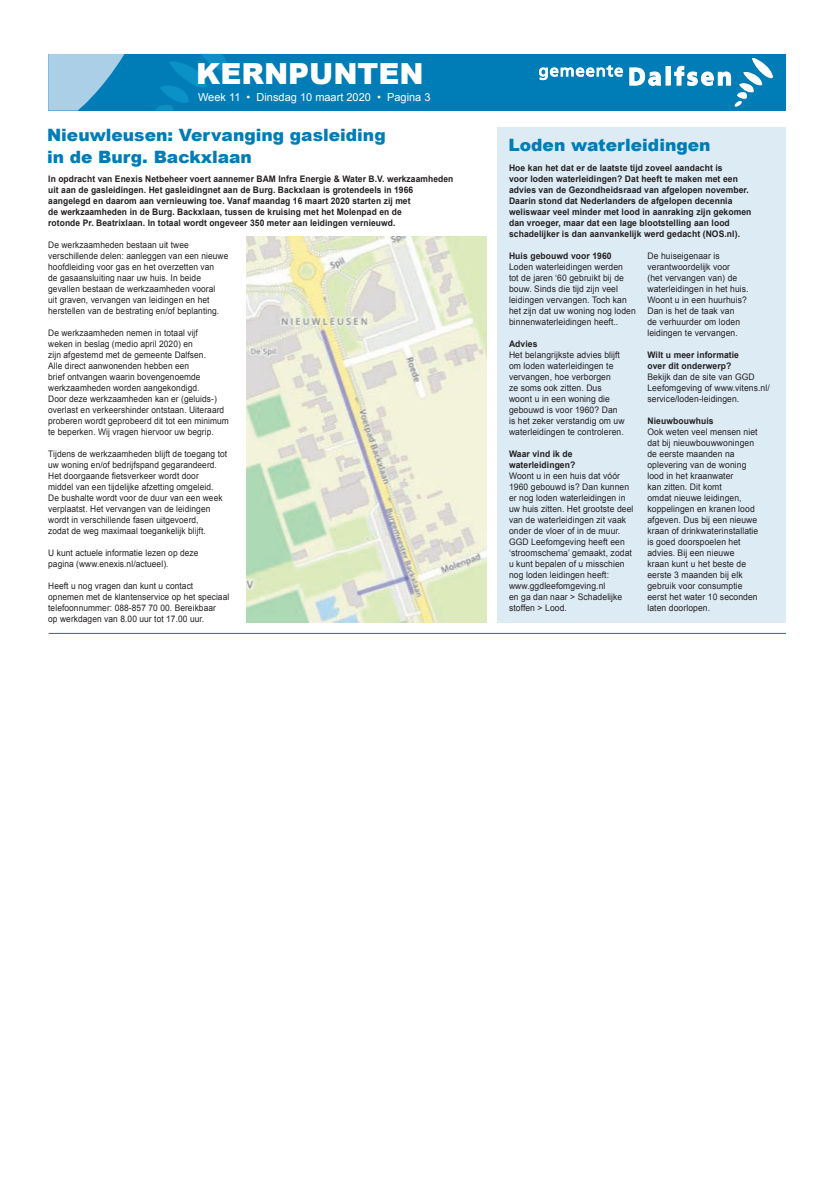
<style>
.page{position:relative;width:820px;height:1177px;background:#fff}
.page>*{position:absolute;margin:0;border:0;box-sizing:border-box;transform-origin:0 0}
.t1{font:900 29px "Arial";color:#fff}
.t2{font:900 17px/22px "Arial";color:#007cb7}
.t3{font:11px "Arial";color:#fff}
.t4{font:9px/11px "Arial";letter-spacing:.01em;color:#231f20;scale:.95 1}
.t5{font:9px/11px "Arial";letter-spacing:.01em;color:#231f20;scale:.93 1}
.t6{font:700 9px/11px "Arial";letter-spacing:.01em;color:#231f20;scale:.95 1}
.t7{font:700 9px/11px "Arial";letter-spacing:.01em;color:#231f20;scale:.94 1}
</style>
<div class="page">
<div style="left:497px;top:127px;width:288px;height:495px;background:#ddebf5"></div>
<img style="left:247px;top:237px;width:239px;height:385px">
<hr style="left:49px;top:633px;width:736px;height:1px;background:#007cb7">
<div style="left:48px;top:54px;width:737px;height:57px;background:#007cb7"></div>
<svg style="left:156px;top:54px;width:74px;height:57px"></svg>
<svg style="left:629px;top:68px;width:31px;height:18px"></svg>
<hr style="left:665px;top:67px;width:4px;height:18px;background:#fff">
<div style="left:665px;top:66px;width:5px;height:19px;border:1px solid #fff"></div>
<svg style="left:674px;top:58px;width:98px;height:48px"></svg>
<svg style="left:539px;top:65px;width:83px;height:15px"></svg>
<svg style="left:48px;top:54px;width:76px;height:57px"></svg>
<h1 class="t1" style="left:196px;top:53px;width:229px">KERNPUNTEN</h1>
<p class="t3" style="left:198px;top:90px;width:234px">Week 11 • Dinsdag 10 maart 2020 • Pagina 3</p>
<h2 class="t2" style="left:47px;top:123px;width:340px">Nieuwleusen: Vervanging gasleiding in de Burg. Backxlaan</h2>
<p class="t7" style="left:48px;top:173px;width:432px">In opdracht van Enexis Netbeheer voert aannemer BAM Infra Energie &amp; Water B.V. werkzaamheden uit aan de gasleidingen. Het gasleidingnet aan de Burg. Backxlaan is grotendeels in 1966 aangelegd en daarom aan vernieuwing toe. Vanaf maandag 16 maart 2020 starten zij met<br>de werkzaamheden in de Burg. Backxlaan, tussen de kruising met het Molenpad en de<br>rotonde Pr. Beatrixlaan. In totaal wordt ongeveer 350 meter aan leidingen vernieuwd.</p>
<p class="t5" style="left:48px;top:239px;width:195px">De werkzaamheden bestaan uit twee verschillende delen: aanleggen van een nieuwe hoofdleiding voor gas en het overzetten van<br>de gasaansluiting naar uw huis. In beide gevallen bestaan de werkzaamheden vooral<br>uit graven, vervangen van leidingen en het herstellen van de bestrating en/of beplanting.</p>
<p class="t5" style="left:48px;top:327px;width:196px">De werkzaamheden nemen in totaal vijf<br>weken in beslag (medio april 2020) en<br>zijn afgestemd met de gemeente Dalfsen.<br>Alle direct aanwonenden hebben een<br>brief ontvangen waarin bovengenoemde werkzaamheden worden aangekondigd.<br>Door deze werkzaamheden kan er (geluids-) overlast en verkeershinder ontstaan. Uiteraard proberen wordt geprobeerd dit tot een minimum te beperken. Wij vragen hiervoor uw begrip.</p>
<p class="t5" style="left:48px;top:448px;width:194px">Tijdens de werkzaamheden blijft de toegang tot uw woning en/of bedrijfspand gegarandeerd.<br>Het doorgaande fietsverkeer wordt door<br>middel van een tijdelijke afzetting omgeleid.<br>De bushalte wordt voor de duur van een week verplaatst. Het vervangen van de leidingen wordt in verschillende fasen uitgevoerd,<br>zodat de weg maximaal toegankelijk blijft.</p>
<p class="t5" style="left:48px;top:547px;width:163px">U kunt actuele informatie lezen op deze pagina (www.enexis.nl/actueel).</p>
<p class="t5" style="left:48px;top:580px;width:196px">Heeft u nog vragen dan kunt u contact opnemen met de klantenservice op het speciaal telefoonnummer: 088-857 70 00. Bereikbaar<br>op werkdagen van 8.00 uur tot 17.00 uur.</p>
<h2 class="t2" style="left:508px;top:134px;width:203px">Loden waterleidingen</h2>
<p class="t6" style="left:509px;top:162px;width:257px">Hoe kan het dat er de laatste tijd zoveel aandacht is<br>voor loden waterleidingen? Dat heeft te maken met een advies van de Gezondheidsraad van afgelopen november.<br>Daarin stond dat Nederlanders de afgelopen decennia weliswaar veel minder met lood in aanraking zijn gekomen dan vroeger, maar dat een lage blootstelling aan lood schadelijker is dan aanvankelijk werd gedacht (NOS.nl).</p>
<p class="t6" style="left:509px;top:250px;width:109px">Huis gebouwd voor 1960</p>
<p class="t4" style="left:509px;top:261px;width:135px">Loden waterleidingen werden<br>tot de jaren ‘60 gebruikt bij de bouw. Sinds die tijd zijn veel leidingen vervangen. Toch kan het zijn dat uw woning nog loden binnenwaterleidingen heeft..</p>
<p class="t6" style="left:509px;top:338px;width:31px">Advies</p>
<p class="t4" style="left:509px;top:349px;width:123px">Het belangrijkste advies blijft om loden waterleidingen te vervangen, hoe verborgen<br>ze soms ook zitten. Dus woont u in een woning die gebouwd is voor 1960? Dan is het zeker verstandig om uw waterleidingen te controleren.</p>
<p class="t6" style="left:509px;top:448px;width:71px">Waar vind ik de waterleidingen?</p>
<p class="t4" style="left:509px;top:470px;width:132px">Woont u in een huis dat vóór<br>1960 gebouwd is? Dan kunnen er nog loden waterleidingen in uw huis zitten. Het grootste deel van de waterleidingen zit vaak onder de vloer of in de muur.<br>GGD Leefomgeving heeft een ‘stroomschema’ gemaakt, zodat u kunt bepalen of u misschien nog loden leidingen heeft: www.ggdleefomgeving.nl<br>en ga dan naar &gt; Schadelijke stoffen &gt; Lood.</p>
<p class="t4" style="left:647px;top:250px;width:108px">De huiseigenaar is verantwoordelijk voor<br>(het vervangen van) de waterleidingen in het huis.<br>Woont u in een huurhuis?<br>Dan is het de taak van<br>de verhuurder om loden leidingen te vervangen.</p>
<p class="t6" style="left:647px;top:349px;width:98px">Wilt u meer informatie over dit onderwerp?</p>
<p class="t4" style="left:647px;top:371px;width:130px">Bekijk dan de site van GGD<br>Leefomgeving of www.vitens.nl/ service/loden-leidingen.</p>
<p class="t6" style="left:647px;top:415px;width:71px">Nieuwbouwhuis</p>
<p class="t4" style="left:647px;top:426px;width:118px">Ook weten veel mensen niet dat bij nieuwbouwwoningen de eerste maanden na oplevering van de woning lood in het kraanwater<br>kan zitten. Dit komt<br>omdat nieuwe leidingen, koppelingen en kranen lood afgeven. Dus bij een nieuwe kraan of drinkwaterinstallatie is goed doorspoelen het advies. Bij een nieuwe kraan kunt u het beste de eerste 3 maanden bij elk gebruik voor consumptie eerst het water 10 seconden laten doorlopen.</p>
</div>
